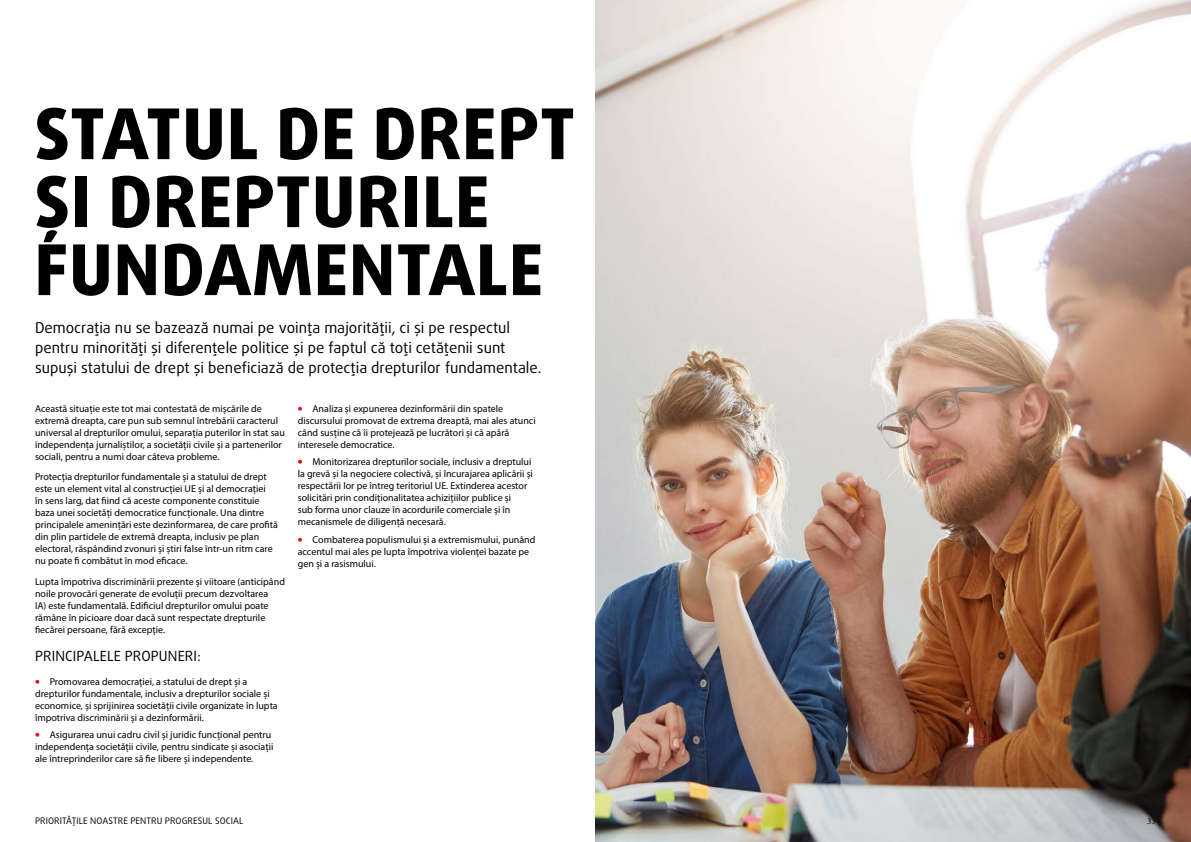
<style>
.page{position:relative;width:1191px;height:842px;background:#fff}
.page>*{position:absolute;margin:0;border:0;box-sizing:border-box;transform-origin:0 0}
.t1{font:800 70px/68px "Daxline Pro";letter-spacing:.01em;color:#000}
.t2{font:15px/20px "Daxline Pro";color:#000}
.t3{font:14px "Daxline Pro";letter-spacing:.01em;color:#000}
.t4{font:10px/12px "Myriad Pro";color:#000}
.t5{font:9px "Daxline Pro";letter-spacing:.01em;color:#000}
.t6{font:9px "Minion Pro";color:#000}
.s1{font-family:"Daxline Pro";font-weight:900;color:#e3051a}
</style>
<div class="page">
<img style="left:595px;top:0;width:596px;height:842px">
<h1 class="t1" style="left:34px;top:101px;width:542px">STATUL DE DREPT<br>ȘI DREPTURILE<br>FUNDAMENTALE</h1>
<h2 class="t2" style="left:35px;top:318px;width:508px">Democrația nu se bazează numai pe voința majorității, ci și pe respectul pentru minorități și diferențele politice și pe faptul că toți cetățenii sunt supuși statului de drept și beneficiază de protecția drepturilor fundamentale.</h2>
<p class="t4" style="left:35px;top:402px;width:251px">Această situație este tot mai contestată de mișcările de extremă dreapta, care pun sub semnul întrebării caracterul universal al drepturilor omului, separația puterilor în stat sau independența jurnaliștilor, a societății civile și a partenerilor sociali, pentru a numi doar câteva probleme.</p>
<p class="t4" style="left:35px;top:471px;width:244px">Protecția drepturilor fundamentale și a statului de drept este un element vital al construcției UE și al democrației<br>în sens larg, dat fiind că aceste componente constituie baza unei societăți democratice funcționale. Una dintre principalele amenințări este dezinformarea, de care profită din plin partidele de extremă dreapta, inclusiv pe plan electoral, răspândind zvonuri și știri false într-un ritm care nu poate fi combătut în mod eficace.</p>
<p class="t4" style="left:35px;top:575px;width:251px">Lupta împotriva discriminării prezente și viitoare (anticipând noile provocări generate de evoluții precum dezvoltarea<br>IA) este fundamentală. Edificiul drepturilor omului poate rămâne în picioare doar dacă sunt respectate drepturile fiecărei persoane, fără excepție.</p>
<h3 class="t3" style="left:35px;top:647px;width:167px">PRINCIPALELE PROPUNERI:</h3>
<p class="t4" style="left:35px;top:675px;width:244px"><span class="s1">•</span> Promovarea democrației, a statului de drept și a drepturilor fundamentale, inclusiv a drepturilor sociale și economice, și sprijinirea societății civile organizate în lupta împotriva discriminării și a dezinformării.</p>
<p class="t4" style="left:35px;top:729px;width:240px"><span class="s1">•</span> Asigurarea unui cadru civil și juridic funcțional pentru independența societății civile, pentru sindicate și asociații ale întreprinderilor care să fie libere și independente.</p>
<p class="t4" style="left:298px;top:402px;width:239px"><span class="s1">•</span> Analiza și expunerea dezinformării din spatele discursului promovat de extrema dreaptă, mai ales atunci când susține că îi protejează pe lucrători și că apără interesele democratice.</p>
<p class="t4" style="left:298px;top:456px;width:237px"><span class="s1">•</span> Monitorizarea drepturilor sociale, inclusiv a dreptului la grevă și la negociere colectivă, și încurajarea aplicării și respectării lor pe întreg teritoriul UE. Extinderea acestor solicitări prin condiționalitatea achizițiilor publice și<br>sub forma unor clauze în acordurile comerciale și în mecanismele de diligență necesară.</p>
<p class="t4" style="left:298px;top:534px;width:239px"><span class="s1">•</span> Combaterea populismului și a extremismului, punând accentul mai ales pe lupta împotriva violenței bazate pe gen și a rasismului.</p>
<p class="t5" style="left:35px;top:815px;width:210px">PRIORITĂȚILE NOASTRE PENTRU PROGRESUL SOCIAL</p>
<p class="t6" style="left:1147px;top:815px;width:10px">33</p>
</div>
